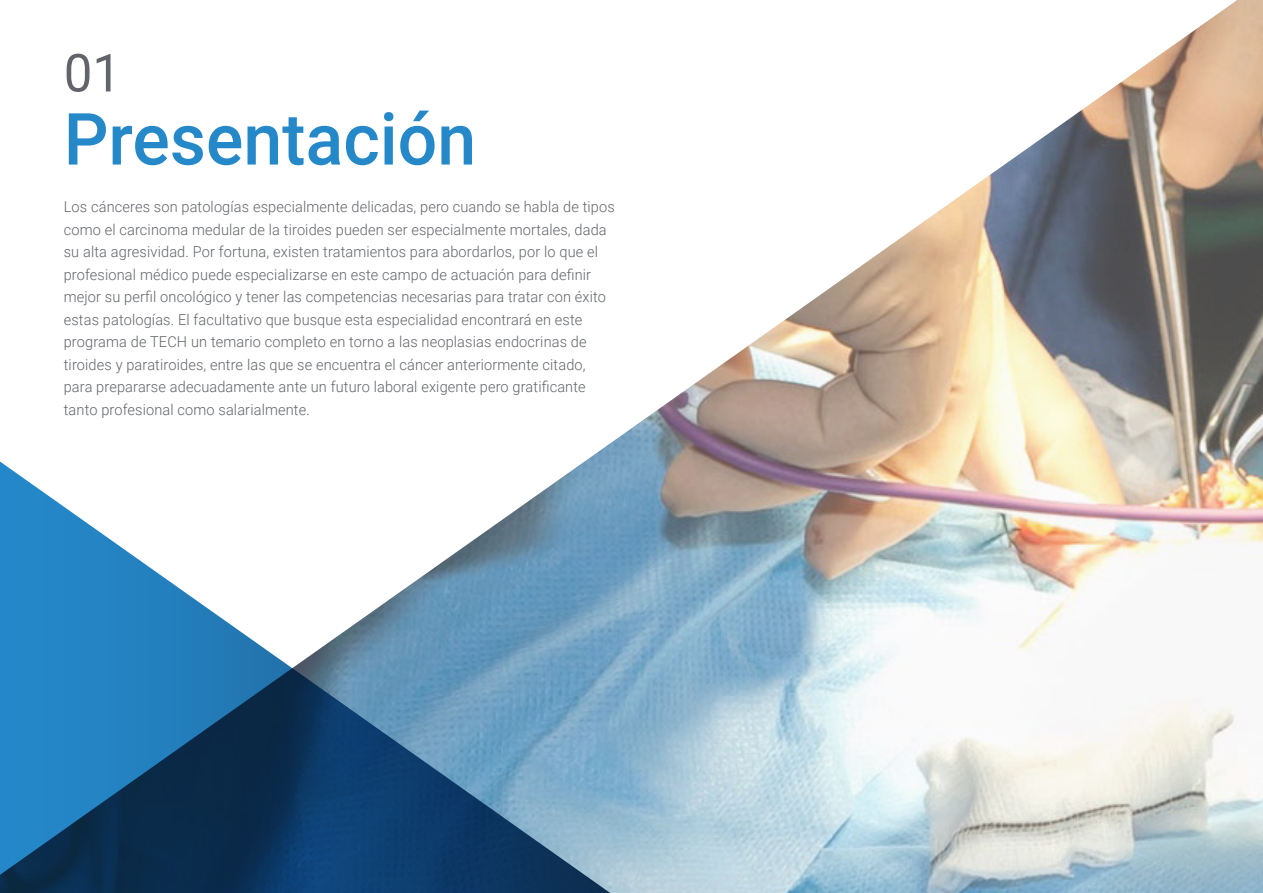
<style>
.page{position:relative;width:1263px;height:893px;background:#fff}
.page>*{position:absolute;margin:0;border:0;box-sizing:border-box;transform-origin:0 0}
.t1{font:500 72px "Roboto";color:#2488c9}
.t2{font:52.5px "Roboto";color:#61646a}
.t3{font:300 15px/22.5px "Roboto";letter-spacing:.01em;color:#61646a}
</style>
<div class="page">
<img style="left:606px;top:0;width:657px;height:893px">
<svg style="left:0;top:446px;width:640px;height:447px"></svg>
<h2 class="t2" style="left:64px;top:36px;width:59px">01</h2>
<h1 class="t1" style="left:64px;top:89px;width:414px">Presentación</h1>
<p class="t3" style="left:64px;top:195px;width:552px">Los cánceres son patologías especialmente delicadas, pero cuando se habla de tipos como el carcinoma medular de la tiroides pueden ser especialmente mortales, dada su alta agresividad. Por fortuna, existen tratamientos para abordarlos, por lo que el profesional médico puede especializarse en este campo de actuación para definir mejor su perfil oncológico y tener las competencias necesarias para tratar con éxito estas patologías. El facultativo que busque esta especialidad encontrará en este programa de TECH un temario completo en torno a las neoplasias endocrinas de tiroides y paratiroides, entre las que se encuentra el cáncer anteriormente citado, para prepararse adecuadamente ante un futuro laboral exigente pero gratificante tanto profesional como salarialmente.</p>
</div>
